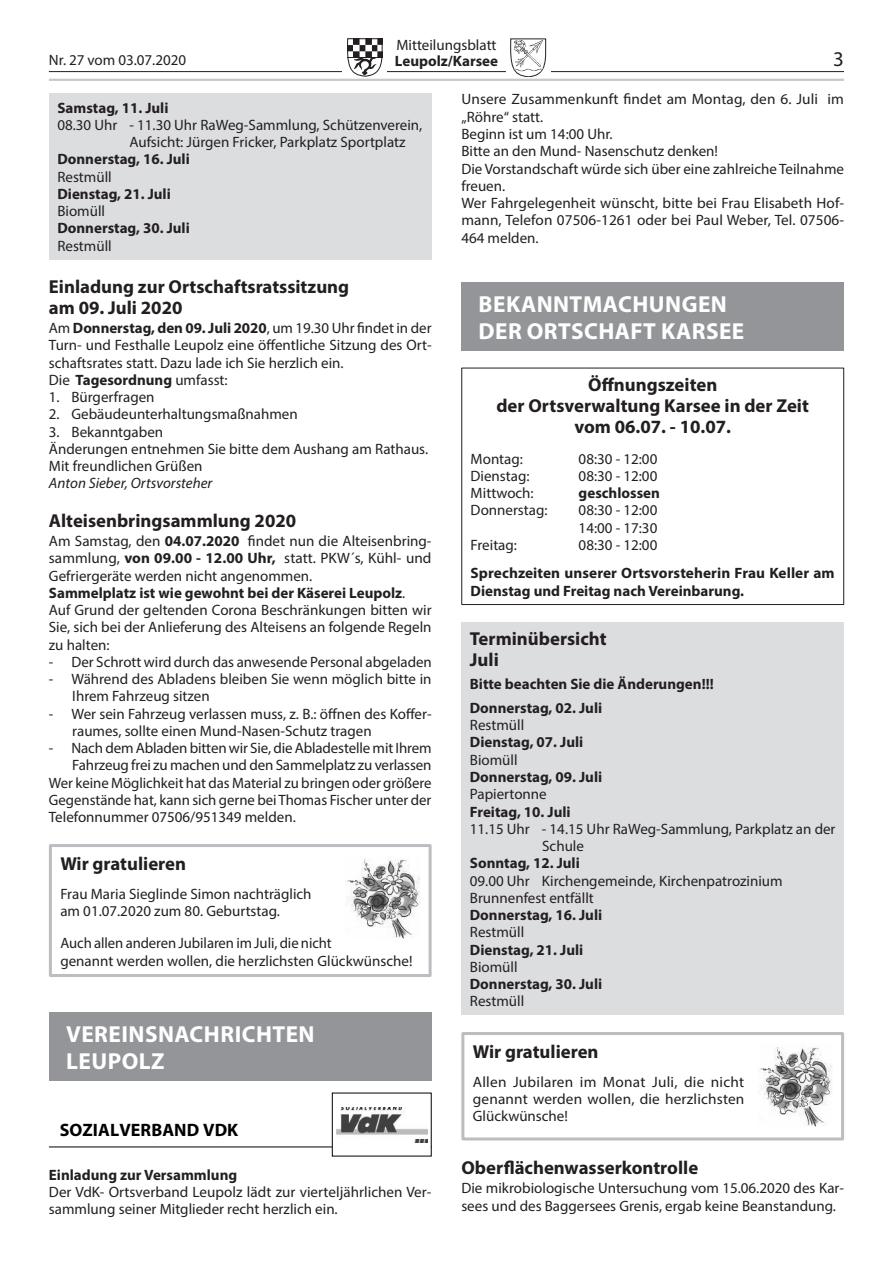
<style>
.page{position:relative;width:893px;height:1263px;background:#fff}
.page>*{position:absolute;margin:0;border:0;box-sizing:border-box;transform-origin:0 0}
.t1{font:700 23.25px/27px "Myriad Pro";letter-spacing:.02em;color:#fff}
.t2{font:21px "Myriad Pro";color:#231f20}
.t3{font:700 18.75px/21px "Myriad Pro";color:#231f20}
.t4{font:700 18px "Myriad Pro";letter-spacing:.005em;color:#000}
.t5{font:15px/17.2px "Myriad Pro";color:#231f20}
.t6{font:700 15px/17.2px "Myriad Pro";color:#231f20}
.t7{font:italic 15px "Myriad Pro";color:#231f20}
.s1{font-weight:700}
</style>
<div class="page">
<hr style="left:49px;top:71px;width:795px;height:1px;background:#231f20">
<div style="left:343px;top:34px;width:44px;height:47px;background:#fff"></div>
<svg style="left:347px;top:38px;width:36px;height:39px"></svg>
<div style="left:506px;top:34px;width:44px;height:47px;background:#fff"></div>
<svg style="left:510px;top:38px;width:36px;height:39px"></svg>
<img style="left:514px;top:40px;width:29px;height:32px">
<hr style="left:49px;top:79px;width:795px;height:2px;background:#c7c8ca">
<div style="left:49px;top:93px;width:383px;height:166px;background:#dcdddf"></div>
<img style="left:346px;top:859px;width:74px;height:80px">
<div style="left:49px;top:844px;width:383px;height:133px;border:3px solid #bcbdc0"></div>
<div style="left:49px;top:1012px;width:383px;height:68px;background:#939598"></div>
<hr style="left:49px;top:1146px;width:383px;height:1px;background:#000">
<div style="left:332px;top:1093px;width:99px;height:63px;background:#fff"></div>
<img style="left:336px;top:1107px;width:92px;height:35px">
<div style="left:461px;top:282px;width:383px;height:68px;background:#939598"></div>
<div style="left:461px;top:368px;width:383px;height:237px;border:1px solid #231f20"></div>
<div style="left:461px;top:622px;width:383px;height:393px;background:#dcdddf"></div>
<img style="left:758px;top:1047px;width:74px;height:80px">
<div style="left:461px;top:1032px;width:383px;height:108px;border:3px solid #bcbdc0"></div>
<p class="t5" style="left:396px;top:36px;width:102px">Mitteilungsblatt</p>
<p class="t5" style="left:49px;top:51px;width:139px">Nr. 27 vom 03.07.2020</p>
<p class="t6" style="left:395px;top:52px;width:105px">Leupolz/Karsee</p>
<h2 class="t2" style="left:833px;top:46px;width:12px">3</h2>
<p class="t6" style="left:57px;top:99px;width:113px">Samstag, 11. Juli</p>
<p class="t5" style="left:129px;top:116px;width:294px;text-indent:-72px">08.30 Uhr - 11.30 Uhr RaWeg-Sammlung, Schützenverein,<br>Aufsicht: Jürgen Fricker, Parkplatz Sportplatz</p>
<p class="t6" style="left:57px;top:150px;width:134px">Donnerstag, 16. Juli</p>
<p class="t5" style="left:57px;top:168px;width:56px">Restmüll</p>
<p class="t6" style="left:57px;top:185px;width:115px">Dienstag, 21. Juli</p>
<p class="t5" style="left:57px;top:202px;width:49px">Biomüll</p>
<p class="t6" style="left:57px;top:219px;width:134px">Donnerstag, 30. Juli</p>
<p class="t5" style="left:57px;top:237px;width:56px">Restmüll</p>
<p class="t3" style="left:49px;top:275px;width:302px">Einladung zur Ortschaftsratssitzung am 09. Juli 2020</p>
<p class="t5" style="left:49px;top:319px;width:384px">Am <span class="s1">Donnerstag, den 09. Juli 2020</span>, um 19.30 Uhr findet in der Turn- und Festhalle Leupolz eine öffentliche Sitzung des Ort&shy;schaftsrates statt. Dazu lade ich Sie herzlich ein.<br>Die <span class="s1">Tagesordnung</span> umfasst:</p>
<p class="t5" style="left:49px;top:388px;width:107px">1. Bürgerfragen</p>
<p class="t5" style="left:49px;top:405px;width:250px">2. Gebäudeunterhaltungsmaßnahmen</p>
<p class="t5" style="left:49px;top:423px;width:381px">3. Bekanntgaben<br>Änderungen entnehmen Sie bitte dem Aushang am Rathaus.<br>Mit freundlichen Grüßen</p>
<p class="t7" style="left:49px;top:474px;width:165px">Anton Sieber, Ortsvorsteher</p>
<p class="t3" style="left:49px;top:509px;width:249px">Alteisenbringsammlung 2020</p>
<p class="t5" style="left:49px;top:532px;width:384px">Am Samstag, den <span class="s1">04.07.2020</span> findet nun die Alteisenbring&shy;sammlung, <span class="s1">von 09.00 - 12.00 Uhr,</span> statt. PKW´s, Kühl- und Gefriergeräte werden nicht angenommen.<br><span class="s1">Sammelplatz ist wie gewohnt bei der Käserei Leupolz</span>.<br>Auf Grund der geltenden Corona Beschränkungen bitten wir Sie, sich bei der Anlieferung des Alteisens an folgende Regeln zu halten:</p>
<p class="t5" style="left:49px;top:653px;width:384px">- Der Schrott wird durch das anwesende Personal abgeladen</p>
<p class="t5" style="left:72px;top:670px;width:361px;text-indent:-23px">- Während des Abladens bleiben Sie wenn möglich bitte in<br>Ihrem Fahrzeug sitzen</p>
<p class="t5" style="left:72px;top:705px;width:361px;text-indent:-23px">- Wer sein Fahrzeug verlassen muss, z. B.: öffnen des Koffer&shy;raumes, sollte einen Mund-Nasen-Schutz tragen</p>
<p class="t5" style="left:49px;top:739px;width:384px">- Nach dem Abladen bitten wir Sie, die Abladestelle mit Ihrem</p>
<p class="t5" style="left:72px;top:756px;width:361px">Fahrzeug frei zu machen und den Sammelplatz zu verlassen</p>
<p class="t5" style="left:49px;top:774px;width:384px">Wer keine Möglichkeit hat das Material zu bringen oder größere</p>
<p class="t5" style="left:49px;top:791px;width:384px">Gegenstände hat, kann sich gerne bei Thomas Fischer unter der</p>
<p class="t5" style="left:49px;top:808px;width:248px">Telefonnummer 07506/951349 melden.</p>
<p class="t3" style="left:60px;top:852px;width:127px">Wir gratulieren</p>
<p class="t5" style="left:60px;top:885px;width:253px">Frau Maria Sieglinde Simon nachträglich am 01.07.2020 zum 80. Geburtstag.</p>
<p class="t5" style="left:60px;top:934px;width:354px">Auch allen anderen Jubilaren im Juli, die nicht<br>genannt werden wollen, die herzlichsten Glückwünsche!</p>
<p class="t5" style="left:461px;top:91px;width:384px">Unsere Zusammenkunft findet am Montag, den 6. Juli im „Röhre“ statt.<br>Beginn ist um 14:00 Uhr.<br>Bitte an den Mund- Nasenschutz denken!<br>Die Vorstandschaft würde sich über eine zahlreiche Teilnahme freuen.<br>Wer Fahrgelegenheit wünscht, bitte bei Frau Elisabeth Hof&shy;mann, Telefon 07506-1261 oder bei Paul Weber, Tel. 07506- 464 melden.</p>
<h1 class="t1" style="left:479px;top:289px;width:267px">BEKANNTMACHUNGEN<br>DER ORTSCHAFT KARSEE</h1>
<p class="t3" style="left:496px;top:374px;width:314px;text-align:center">Öffnungszeiten<br>der Ortsverwaltung Karsee in der Zeit vom 06.07. - 10.07.</p>
<p class="t5" style="left:471px;top:450px;width:54px">Montag:</p>
<p class="t5" style="left:579px;top:450px;width:80px">08:30 - 12:00</p>
<p class="t5" style="left:471px;top:467px;width:60px">Dienstag:</p>
<p class="t5" style="left:579px;top:467px;width:80px">08:30 - 12:00</p>
<p class="t5" style="left:471px;top:484px;width:65px">Mittwoch:</p>
<p class="t6" style="left:579px;top:484px;width:83px">geschlossen</p>
<p class="t5" style="left:471px;top:501px;width:78px">Donnerstag:</p>
<p class="t5" style="left:579px;top:501px;width:80px">08:30 - 12:00<br>14:00 - 17:30</p>
<p class="t5" style="left:471px;top:536px;width:48px">Freitag:</p>
<p class="t5" style="left:579px;top:536px;width:80px">08:30 - 12:00</p>
<p class="t6" style="left:471px;top:564px;width:366px">Sprechzeiten unserer Ortsvorsteherin Frau Keller am<br>Dienstag und Freitag nach Vereinbarung.</p>
<p class="t3" style="left:470px;top:627px;width:138px">Terminübersicht<br>Juli</p>
<p class="t6" style="left:470px;top:672px;width:245px;line-height:23.7px">Bitte beachten Sie die Änderungen!!!<br>Donnerstag, 02. Juli</p>
<p class="t5" style="left:470px;top:716px;width:56px">Restmüll</p>
<p class="t6" style="left:470px;top:733px;width:115px">Dienstag, 07. Juli</p>
<p class="t5" style="left:470px;top:751px;width:49px">Biomüll</p>
<p class="t6" style="left:470px;top:768px;width:134px">Donnerstag, 09. Juli</p>
<p class="t5" style="left:470px;top:785px;width:78px">Papiertonne</p>
<p class="t6" style="left:470px;top:802px;width:102px">Freitag, 10. Juli</p>
<p class="t5" style="left:542px;top:820px;width:295px;text-indent:-72px">11.15 Uhr - 14.15 Uhr RaWeg-Sammlung, Parkplatz an der<br>Schule</p>
<p class="t6" style="left:470px;top:854px;width:111px">Sonntag, 12. Juli</p>
<p class="t5" style="left:470px;top:872px;width:314px">09.00 Uhr Kirchengemeinde, Kirchenpatrozinium<br>Brunnenfest entfällt</p>
<p class="t6" style="left:470px;top:906px;width:134px">Donnerstag, 16. Juli</p>
<p class="t5" style="left:470px;top:923px;width:56px">Restmüll</p>
<p class="t6" style="left:470px;top:940px;width:115px">Dienstag, 21. Juli</p>
<p class="t5" style="left:470px;top:958px;width:49px">Biomüll</p>
<p class="t6" style="left:470px;top:975px;width:134px">Donnerstag, 30. Juli</p>
<p class="t5" style="left:470px;top:992px;width:56px">Restmüll</p>
<p class="t3" style="left:473px;top:1040px;width:127px">Wir gratulieren</p>
<p class="t5" style="left:473px;top:1073px;width:273px;text-align:justify">Allen Jubilaren im Monat Juli, die nicht genannt werden wollen, die herzlichsten Glückwünsche!</p>
<p class="t3" style="left:461px;top:1156px;width:238px">Oberflächenwasserkontrolle</p>
<p class="t5" style="left:461px;top:1179px;width:384px">Die mikrobiologische Untersuchung vom 15.06.2020 des Kar&shy;sees und des Baggersees Grenis, ergab keine Beanstandung.</p>
<h1 class="t1" style="left:66px;top:1019px;width:250px">VEREINSNACHRICHTEN<br>LEUPOLZ</h1>
<p class="t4" style="left:60px;top:1118px;width:180px">SOZIALVERBAND VDK</p>
<p class="t6" style="left:49px;top:1166px;width:190px">Einladung zur Versammlung</p>
<p class="t5" style="left:49px;top:1183px;width:384px">Der VdK- Ortsverband Leupolz lädt zur vierteljährlichen Ver&shy;sammlung seiner Mitglieder recht herzlich ein.</p>
</div>
